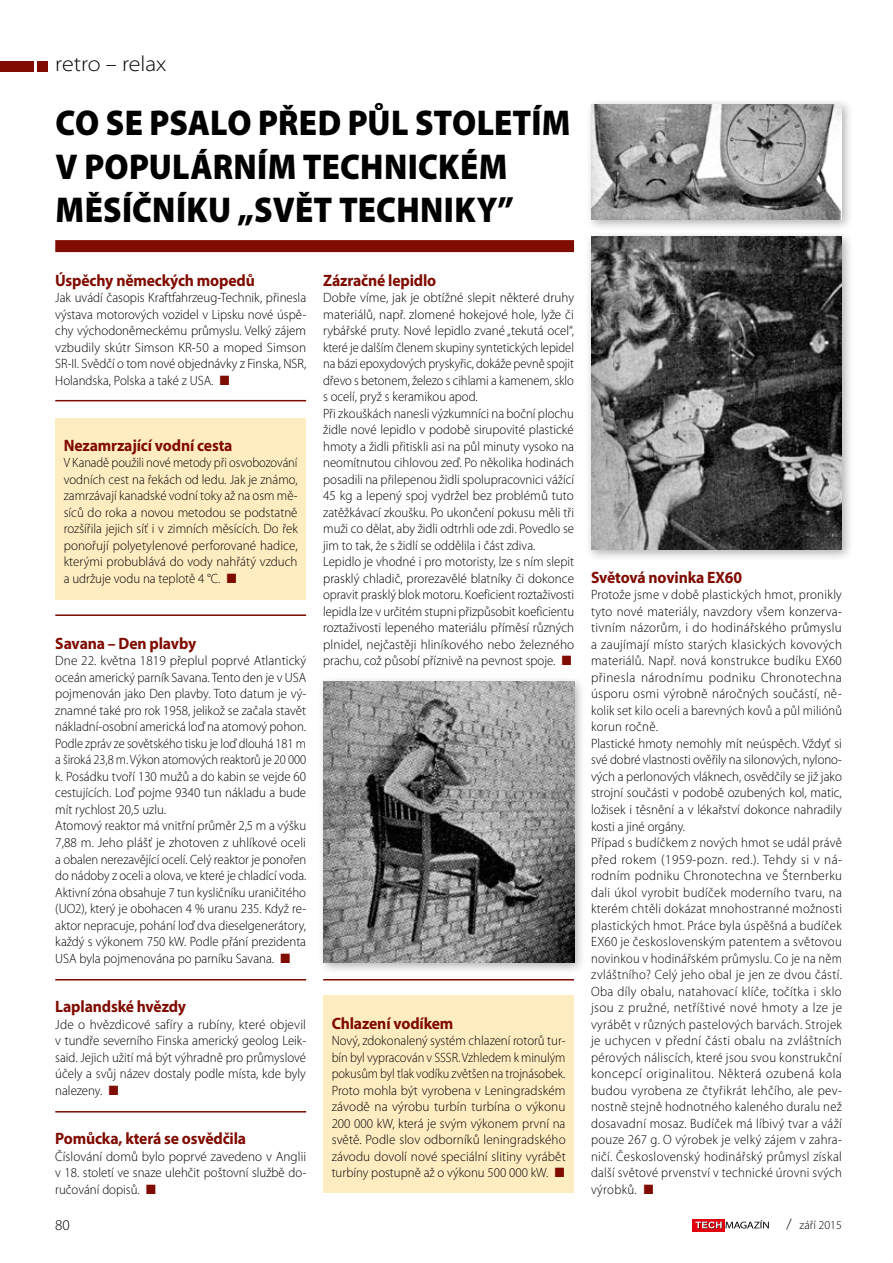
<style>
.page{position:relative;width:893px;height:1263px;background:#fff}
.page>*{position:absolute;margin:0;border:0;box-sizing:border-box;transform-origin:0 0}
.t1{font:900 36px/43.5px "Myriad Pro";letter-spacing:.005em;color:#000;scale:.92 1}
.t2{font:300 semi-expanded 21.75px "Myriad Pro";color:#000}
.t3{font:700 16.5px "Myriad Pro";letter-spacing:-.01em;color:#800b00;scale:.95 1}
.t4{font:300 15px "Myriad Pro";color:#000}
.t5{font:300 13.5px/16.5px "Myriad Pro";color:#000;text-align:justify}
.t6{font:300 13.5px/16.5px "Myriad Pro";letter-spacing:.025em;color:#000;scale:.95 1}
.t7{font:300 13.5px/16.5px "Myriad Pro";color:#000;text-align:justify;scale:.95 1}
.t8{font:300 13.5px/16.5px "Myriad Pro";color:#000;text-align:justify;scale:.93 1}
.t9{font:300 12px "Myriad Pro";color:#000}
.s1{color:#800b00}
.s2{font-size:15px}
</style>
<div class="page">
<div style="left:0;top:62px;width:33px;height:10px;background:#800b00"></div>
<div style="left:38px;top:62px;width:10px;height:10px;background:#800b00"></div>
<div style="left:692px;top:1219px;width:33px;height:12px;background:#e3000f"></div>
<svg style="left:695px;top:1220px;width:74px;height:9px"></svg>
<div style="left:55px;top:240px;width:519px;height:12px;background:#800b00"></div>
<div style="left:55px;top:418px;width:251px;height:181px;background:#ffedc2"></div>
<hr style="left:55px;top:400px;width:251px;height:1px;background:#800b00">
<hr style="left:55px;top:614px;width:251px;height:2px;background:#800b00">
<hr style="left:55px;top:979px;width:251px;height:1px;background:#800b00">
<hr style="left:55px;top:1111px;width:251px;height:1px;background:#800b00">
<hr style="left:323px;top:979px;width:251px;height:1px;background:#800b00">
<div style="left:585px;top:98px;width:269px;height:134px;background:#000;opacity:.3"></div>
<img style="left:591px;top:104px;width:251px;height:116px">
<div style="left:318px;top:676px;width:268px;height:299px;background:#000;opacity:.3"></div>
<img style="left:324px;top:682px;width:250px;height:280px">
<div style="left:585px;top:230px;width:269px;height:332px;background:#000;opacity:.3"></div>
<img style="left:591px;top:236px;width:251px;height:314px">
<div style="left:323px;top:995px;width:251px;height:198px;background:#ffedc2"></div>
<h2 class="t2" style="left:55px;top:52px;width:113px">retro – relax</h2>
<h1 class="t1" style="left:56px;top:102px;width:561px">CO SE PSALO PŘED PŮL STOLETÍM<br>V POPULÁRNÍM TECHNICKÉM<br>MĚSÍČNÍKU „SVĚT TECHNIKY”</h1>
<p class="t3" style="left:55px;top:270px;width:212px">Úspěchy německých mopedů</p>
<p class="t7" style="left:55px;top:290px;width:266px">Jak uvádí časopis Kraftfahrzeug-Technik, přinesla výstava motorových vozidel v Lipsku nové úspě&shy;chy východoněmeckému průmyslu. Velký zájem vzbudily skútr Simson KR-50 a moped Simson SR-II. Svědčí o tom nové objednávky z Finska, NSR, Holandska, Polska a také z USA. <span class="s1">■</span></p>
<p class="t3" style="left:64px;top:435px;width:179px">Nezamrzající vodní cesta</p>
<p class="t8" style="left:64px;top:455px;width:253px">V Kanadě použili nové metody při osvobozování vodních cest na řekách od ledu. Jak je známo, zamrzávají kanadské vodní toky až na osm mě&shy;síců do roka a novou metodou se podstatně rozšířila jejich síť i v zimních měsících. Do řek ponořují polyetylenové perforované hadice, kterými probublává do vody nahřátý vzduch a udržuje vodu na teplotě 4 °C. <span class="s1">■</span></p>
<p class="t3" style="left:55px;top:633px;width:150px">Savana – Den plavby</p>
<p class="t5" style="left:55px;top:653px;width:253px;text-align:left">Dne 22. května 1819 přeplul poprvé Atlantický oceán americký parník Savana. Tento den je v USA pojmenován jako Den plavby. Toto datum je vý&shy;znamné také pro rok 1958, jelikož se začala stavět nákladní-osobní americká loď na atomový pohon.<br>Podle zpráv ze sovětského tisku je loď dlouhá 181 m a široká 23,8 m. Výkon atomových reaktorů je 20 000 k. Posádku tvoří 130 mužů a do kabin se vejde 60 cestujících. Loď pojme 9340 tun nákladu a bude mít rychlost 20,5 uzlu.<br>Atomový reaktor má vnitřní průměr 2,5 m a výšku 7,88 m. Jeho plášť je zhotoven z uhlíkové oceli a obalen nerezavějící ocelí. Celý reaktor je ponořen do nádoby z oceli a olova, ve které je chladící voda.<br>Aktivní zóna obsahuje 7 tun kysličníku uraničitého (UO2), který je obohacen 4 % uranu 235. Když re&shy;aktor nepracuje, pohání loď dva dieselgenerátory, každý s výkonem 750 kW. Podle přání prezidenta USA byla pojmenována po parníku Savana. <span class="s1">■</span></p>
<p class="t3" style="left:55px;top:996px;width:139px">Laplandské hvězdy</p>
<p class="t5" style="left:55px;top:1016px;width:252px">Jde o hvězdicové safíry a rubíny, které objevil v tundře severního Finska americký geolog Leik&shy;said. Jejich užití má být výhradně pro průmyslové účely a svůj název dostaly podle místa, kde byly nalezeny. <span class="s1">■</span></p>
<p class="t3" style="left:55px;top:1128px;width:202px">Pomůcka, která se osvědčila</p>
<p class="t5" style="left:55px;top:1148px;width:252px">Číslování domů bylo poprvé zavedeno v Anglii v 18. století ve snaze ulehčit poštovní službě do&shy;ručování dopisů. <span class="s1">■</span></p>
<p class="t3" style="left:323px;top:270px;width:121px">Zázračné lepidlo</p>
<p class="t5" style="left:323px;top:290px;width:253px;text-align:left">Dobře víme, jak je obtížné slepit některé druhy materiálů, např. zlomené hokejové hole, lyže či rybářské pruty. Nové lepidlo zvané „tekutá ocel“, které je dalším členem skupiny syntetických lepidel na bázi epoxydových pryskyřic, dokáže pevně spojit dřevo s betonem, železo s cihlami a kamenem, sklo s ocelí, pryž s keramikou apod.<br>Při zkouškách nanesli výzkumníci na boční plochu židle nové lepidlo v podobě sirupovité plastické hmoty a židli přitiskli asi na půl minuty vysoko na neomítnutou cihlovou zeď. Po několika hodinách posadili na přilepenou židli spolupracovnici vážící 45 kg a lepený spoj vydržel bez problémů tuto zatěžkávací zkoušku. Po ukončení pokusu měli tři muži co dělat, aby židli odtrhli ode zdi. Povedlo se jim to tak, že s židlí se oddělila i část zdiva.<br>Lepidlo je vhodné i pro motoristy, lze s ním slepit prasklý chladič, prorezavělé blatníky či dokonce opravit prasklý blok motoru. Koeficient roztaživosti lepidla lze v určitém stupni přizpůsobit koeficientu roztaživosti lepeného materiálu příměsí různých plnidel, nejčastěji hliníkového nebo železného prachu, což působí příznivě na pevnost spoje. <span class="s1">■</span></p>
<p class="t3" style="left:332px;top:1012px;width:130px">Chlazení vodíkem</p>
<p class="t7" style="left:332px;top:1032px;width:248px">Nový, zdokonalený systém chlazení rotorů tur&shy;bín byl vypracován v SSSR. Vzhledem k minulým pokusům byl tlak vodíku zvětšen na trojnásobek.<br>Proto mohla být vyrobena v Leningradském závodě na výrobu turbín turbína o výkonu 200 000 kW, která je svým výkonem první na světě. Podle slov odborníků leningradského závodu dovolí nové speciální slitiny vyrábět turbíny postupně až o výkonu 500 000 kW. <span class="s1">■</span></p>
<p class="t3" style="left:591px;top:567px;width:161px">Světová novinka EX60</p>
<p class="t6" style="left:591px;top:587px;width:266px">Protože jsme v době plastických hmot, pronikly tyto nové materiály, navzdory všem konzerva&shy;tivním názorům, i do hodinářského průmyslu a zaujímají místo starých klasických kovových materiálů. Např. nová konstrukce budíku EX60 přinesla národnímu podniku Chronotechna úsporu osmi výrobně náročných součástí, ně&shy;kolik set kilo oceli a barevných kovů a půl miliónů korun ročně.<br>Plastické hmoty nemohly mít neúspěch. Vždyť si své dobré vlastnosti ověřily na silonových, nylono&shy;vých a perlonových vláknech, osvědčily se již jako strojní součásti v podobě ozubených kol, matic, ložisek i těsnění a v lékařství dokonce nahradily kosti a jiné orgány.<br>Případ s budíčkem z nových hmot se udál právě před rokem (1959-pozn. red.). Tehdy si v ná&shy;rodním podniku Chronotechna ve Šternberku dali úkol vyrobit budíček moderního tvaru, na kterém chtěli dokázat mnohostranné možnosti plastických hmot. Práce byla úspěšná a budíček EX60 je československým patentem a světovou novinkou v hodinářském průmyslu. Co je na něm zvláštního? Celý jeho obal je jen ze dvou částí.<br>Oba díly obalu, natahovací klíče, točítka i sklo jsou z pružné, netříštivé nové hmoty a lze je vyrábět v různých pastelových barvách. Strojek je uchycen v přední části obalu na zvláštních pérových náliscích, které jsou svou konstrukční koncepcí originalitou. Některá ozubená kola budou vyrobena ze čtyřikrát lehčího, ale pev&shy;nostně stejně hodnotného kaleného duralu než dosavadní mosaz. Budíček má líbivý tvar a váží pouze 267 g. O výrobek je velký zájem v zahra&shy;ničí. Československý hodinářský průmysl získal další světové prvenství v technické úrovni svých výrobků. <span class="s1">■</span></p>
<p class="t4" style="left:55px;top:1216px;width:16px">80</p>
<p class="t9" style="left:786px;top:1218px;width:57px"><span class="s2">/</span> září 2015</p>
</div>
